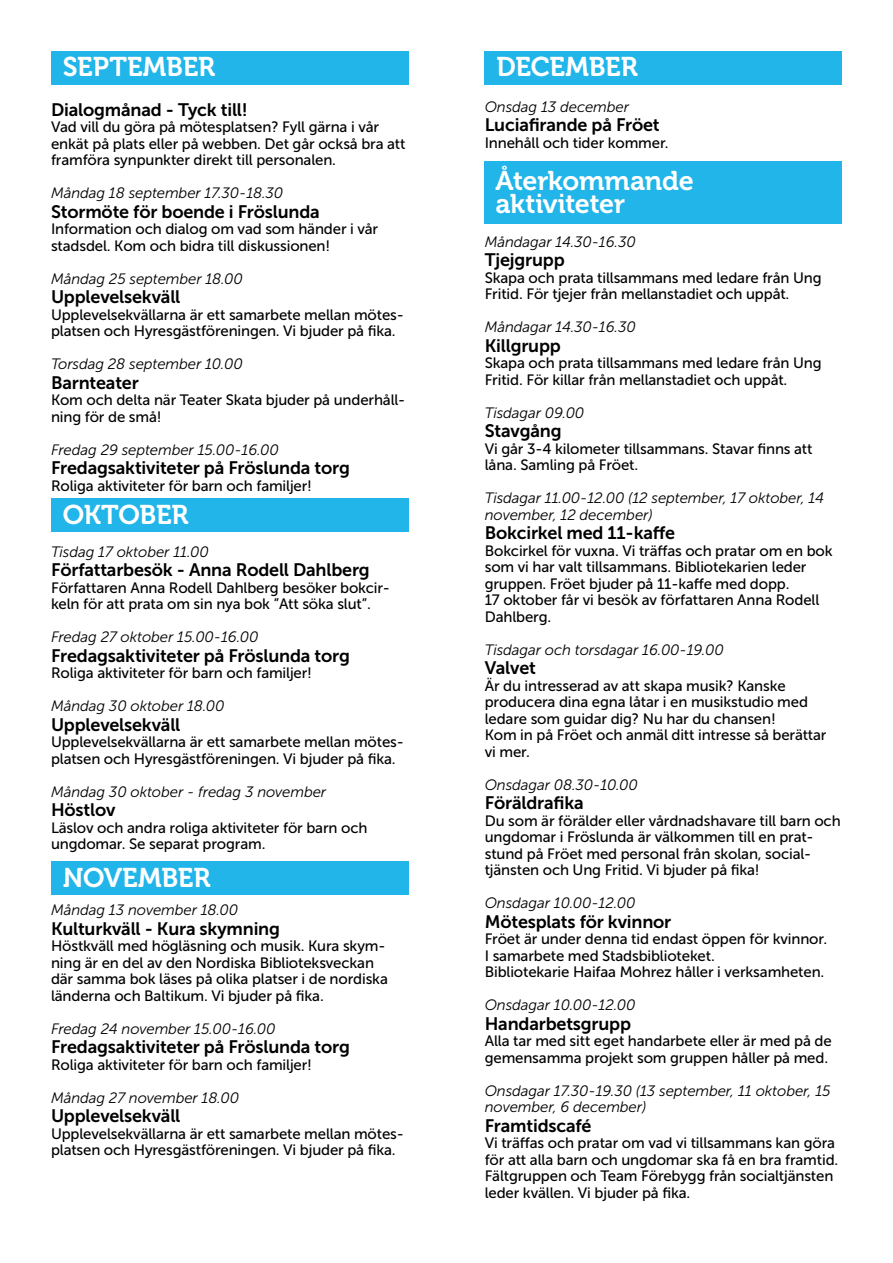
<style>
.page{position:relative;width:893px;height:1263px;background:#fff}
.page>*{position:absolute;margin:0;border:0;box-sizing:border-box;transform-origin:0 0}
.t1{font:27px/22.5px "Museo 700";letter-spacing:-.01em;color:#fff}
.t2{font:18px "Museo Sans 700";letter-spacing:-.01em;color:#000}
.t3{font:15px/16.5px "Museo Sans 500";letter-spacing:-.01em;color:#000}
.t4{font:italic 15px/16.5px "Museo Sans 300";letter-spacing:-.01em;color:#000}
</style>
<div class="page">
<div style="left:51px;top:51px;width:357px;height:33px;background:#21b5ea"></div>
<div style="left:51px;top:498px;width:357px;height:33px;background:#21b5ea"></div>
<div style="left:51px;top:862px;width:357px;height:33px;background:#21b5ea"></div>
<div style="left:485px;top:161px;width:357px;height:63px;background:#21b5ea"></div>
<div style="left:485px;top:51px;width:357px;height:33px;background:#21b5ea"></div>
<h1 class="t1" style="left:63px;top:56px;width:154px">SEPTEMBER</h1>
<p class="t2" style="left:51px;top:99px;width:198px">Dialogmånad - Tyck till!</p>
<p class="t3" style="left:51px;top:119px;width:356px">Vad vill du göra på mötesplatsen? Fyll gärna i vår enkät på plats eller på webben. Det går också bra att framföra synpunkter direkt till personalen.</p>
<p class="t4" style="left:51px;top:185px;width:234px">Måndag 18 september 17.30-18.30</p>
<p class="t2" style="left:51px;top:201px;width:270px">Stormöte för boende i Fröslunda</p>
<p class="t3" style="left:51px;top:221px;width:329px">Information och dialog om vad som händer i vår stadsdel. Kom och bidra till diskussionen!</p>
<p class="t4" style="left:51px;top:270px;width:193px">Måndag 25 september 18.00</p>
<p class="t2" style="left:51px;top:287px;width:131px">Upplevelsekväll</p>
<p class="t3" style="left:51px;top:306px;width:354px">Upplevelsekvällarna är ett samarbete mellan mötes&shy;platsen och Hyresgästföreningen. Vi bjuder på fika.</p>
<p class="t4" style="left:51px;top:356px;width:193px">Torsdag 28 september 10.00</p>
<p class="t2" style="left:51px;top:372px;width:89px">Barnteater</p>
<p class="t3" style="left:51px;top:392px;width:356px">Kom och delta när Teater Skata bjuder på underhåll&shy;ning för de små!</p>
<p class="t4" style="left:51px;top:441px;width:229px">Fredag 29 september 15.00-16.00</p>
<p class="t2" style="left:51px;top:458px;width:300px">Fredagsaktiviteter på Fröslunda torg</p>
<p class="t3" style="left:51px;top:477px;width:263px">Roliga aktiviteter för barn och familjer!</p>
<h1 class="t1" style="left:63px;top:503px;width:127px">OKTOBER</h1>
<p class="t4" style="left:51px;top:543px;width:159px">Tisdag 17 oktober 11.00</p>
<p class="t2" style="left:51px;top:560px;width:320px">Författarbesök - Anna Rodell Dahlberg</p>
<p class="t3" style="left:51px;top:579px;width:340px">Författaren Anna Rodell Dahlberg besöker bokcir&shy;keln för att prata om sin nya bok ”Att söka slut”.</p>
<p class="t4" style="left:51px;top:629px;width:209px">Fredag 27 oktober 15.00-16.00</p>
<p class="t2" style="left:51px;top:645px;width:300px">Fredagsaktiviteter på Fröslunda torg</p>
<p class="t3" style="left:51px;top:665px;width:263px">Roliga aktiviteter för barn och familjer!</p>
<p class="t4" style="left:51px;top:698px;width:175px">Måndag 30 oktober 18.00</p>
<p class="t2" style="left:51px;top:714px;width:131px">Upplevelsekväll</p>
<p class="t3" style="left:51px;top:734px;width:354px">Upplevelsekvällarna är ett samarbete mellan mötes&shy;platsen och Hyresgästföreningen. Vi bjuder på fika.</p>
<p class="t4" style="left:51px;top:783px;width:277px">Måndag 30 oktober - fredag 3 november</p>
<p class="t2" style="left:51px;top:800px;width:66px">Höstlov</p>
<p class="t3" style="left:51px;top:819px;width:318px">Läslov och andra roliga aktiviteter för barn och ungdomar. Se separat program.</p>
<h1 class="t1" style="left:63px;top:867px;width:149px">NOVEMBER</h1>
<p class="t4" style="left:51px;top:902px;width:189px">Måndag 13 november 18.00</p>
<p class="t2" style="left:51px;top:918px;width:230px">Kulturkväll - Kura skymning</p>
<p class="t3" style="left:51px;top:938px;width:338px">Höstkväll med högläsning och musik. Kura skym&shy;ning är en del av den Nordiska Biblioteksveckan där samma bok läses på olika platser i de nordiska länderna och Baltikum. Vi bjuder på fika.</p>
<p class="t4" style="left:51px;top:1020px;width:226px">Fredag 24 november 15.00-16.00</p>
<p class="t2" style="left:51px;top:1037px;width:300px">Fredagsaktiviteter på Fröslunda torg</p>
<p class="t3" style="left:51px;top:1056px;width:263px">Roliga aktiviteter för barn och familjer!</p>
<p class="t4" style="left:51px;top:1089px;width:190px">Måndag 27 november 18.00</p>
<p class="t2" style="left:51px;top:1106px;width:131px">Upplevelsekväll</p>
<p class="t3" style="left:51px;top:1125px;width:354px">Upplevelsekvällarna är ett samarbete mellan mötes&shy;platsen och Hyresgästföreningen. Vi bjuder på fika.</p>
<h1 class="t1" style="left:496px;top:56px;width:143px">DECEMBER</h1>
<p class="t4" style="left:485px;top:98px;width:146px">Onsdag 13 december</p>
<p class="t2" style="left:485px;top:115px;width:176px">Luciafirande på Fröet</p>
<p class="t3" style="left:485px;top:134px;width:185px">Innehåll och tider kommer.</p>
<h1 class="t1" style="left:495px;top:170px;width:200px">Återkommande aktiviteter</h1>
<p class="t4" style="left:485px;top:233px;width:153px">Måndagar 14.30-16.30</p>
<p class="t2" style="left:485px;top:250px;width:81px">Tjejgrupp</p>
<p class="t3" style="left:485px;top:269px;width:338px">Skapa och prata tillsammans med ledare från Ung<br>Fritid. För tjejer från mellanstadiet och uppåt.</p>
<p class="t4" style="left:485px;top:319px;width:153px">Måndagar 14.30-16.30</p>
<p class="t2" style="left:485px;top:336px;width:78px">Killgrupp</p>
<p class="t3" style="left:485px;top:355px;width:338px">Skapa och prata tillsammans med ledare från Ung<br>Fritid. För killar från mellanstadiet och uppåt.</p>
<p class="t4" style="left:485px;top:404px;width:101px">Tisdagar 09.00</p>
<p class="t2" style="left:485px;top:421px;width:78px">Stavgång</p>
<p class="t3" style="left:485px;top:440px;width:329px">Vi går 3-4 kilometer tillsammans. Stavar finns att låna. Samling på Fröet.</p>
<p class="t4" style="left:485px;top:490px;width:341px">Tisdagar 11.00-12.00 (12 september, 17 oktober, 14 november, 12 december)</p>
<p class="t2" style="left:485px;top:523px;width:192px">Bokcirkel med 11-kaffe</p>
<p class="t3" style="left:485px;top:542px;width:349px">Bokcirkel för vuxna. Vi träffas och pratar om en bok som vi har valt tillsammans. Bibliotekarien leder gruppen. Fröet bjuder på 11-kaffe med dopp.<br>17 oktober får vi besök av författaren Anna Rodell Dahlberg.</p>
<p class="t4" style="left:485px;top:641px;width:241px">Tisdagar och torsdagar 16.00-19.00</p>
<p class="t2" style="left:485px;top:658px;width:53px">Valvet</p>
<p class="t3" style="left:485px;top:677px;width:343px">Är du intresserad av att skapa musik? Kanske producera dina egna låtar i en musikstudio med ledare som guidar dig? Nu har du chansen!<br>Kom in på Fröet och anmäl ditt intresse så berättar vi mer.</p>
<p class="t4" style="left:485px;top:776px;width:155px">Onsdagar 08.30-10.00</p>
<p class="t2" style="left:485px;top:793px;width:100px">Föräldrafika</p>
<p class="t3" style="left:485px;top:812px;width:357px">Du som är förälder eller vårdnadshavare till barn och ungdomar i Fröslunda är välkommen till en prat&shy;stund på Fröet med personal från skolan, social&shy;tjänsten och Ung Fritid. Vi bjuder på fika!</p>
<p class="t4" style="left:485px;top:895px;width:152px">Onsdagar 10.00-12.00</p>
<p class="t2" style="left:485px;top:912px;width:188px">Mötesplats för kvinnor</p>
<p class="t3" style="left:485px;top:931px;width:344px">Fröet är under denna tid endast öppen för kvinnor.<br>I samarbete med Stadsbiblioteket.<br>Bibliotekarie Haifaa Mohrez håller i verksamheten.</p>
<p class="t4" style="left:485px;top:997px;width:152px">Onsdagar 10.00-12.00</p>
<p class="t2" style="left:485px;top:1014px;width:148px">Handarbetsgrupp</p>
<p class="t3" style="left:485px;top:1033px;width:348px">Alla tar med sitt eget handarbete eller är med på de gemensamma projekt som gruppen håller på med.</p>
<p class="t4" style="left:485px;top:1082px;width:347px">Onsdagar 17.30-19.30 (13 september, 11 oktober, 15 november, 6 december)</p>
<p class="t2" style="left:485px;top:1116px;width:108px">Framtidscafé</p>
<p class="t3" style="left:485px;top:1135px;width:355px">Vi träffas och pratar om vad vi tillsammans kan göra för att alla barn och ungdomar ska få en bra framtid.<br>Fältgruppen och Team Förebygg från socialtjänsten leder kvällen. Vi bjuder på fika.</p>
</div>
